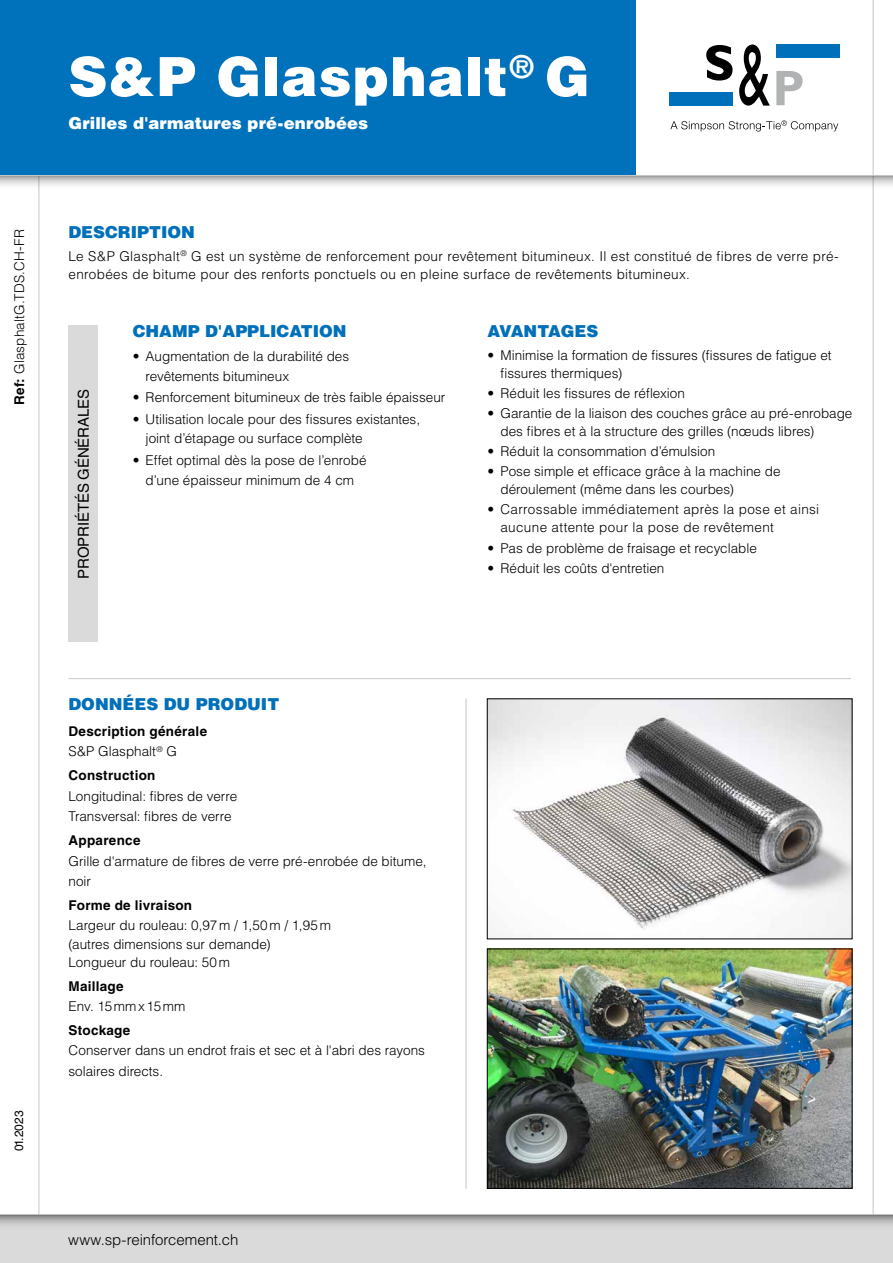
<style>
.page{position:relative;width:893px;height:1263px;background:#fff}
.page>*{position:absolute;margin:0;border:0;box-sizing:border-box;transform-origin:0 0}
.t1{font:900 54px "Helvetica LT Std";letter-spacing:.02em;color:#fff}
.t2{font:900 16.5px "Helvetica LT Std";color:#0070ba}
.t3{font:900 16.5px "Helvetica LT Std";letter-spacing:.01em;color:#fff}
.t4{font:300 15px "Helvetica LT Std";letter-spacing:-.005em;color:#000}
.t5{font:15px "Helvetica LT Std";letter-spacing:-.01em;color:#000}
.t6{font:300 13.5px/19.5px "Helvetica LT Std";letter-spacing:.005em;color:#000}
.t7{font:300 13.5px/18px "Helvetica LT Std";letter-spacing:.025em;color:#000}
.t8{font:700 13.5px/20.4px "Helvetica LT Std";letter-spacing:.02em;color:#000}
.t9{font:12px "Helvetica LT Std";color:#000}
.s1{font-weight:700}
.s2{font-weight:300}
</style>
<div class="page">
<hr style="left:39px;top:0;width:1px;height:1263px;background:#c5c6c6">
<hr style="left:873px;top:0;width:1px;height:1239px;background:#c5c6c6">
<div style="left:0;top:0;width:636px;height:175px;background:#0071bb"></div>
<svg style="left:0;top:176px;width:893px;height:14px"></svg>
<hr style="left:0;top:175px;width:893px;height:1px;background:#c5c6c6">
<div style="left:0;top:1214px;width:893px;height:49px;background:#dadada"></div>
<svg style="left:0;top:1215px;width:893px;height:10px;background:#acacac"></svg>
<hr style="left:0;top:1214px;width:893px;height:1px;background:#c5c6c6">
<div style="left:669px;top:92px;width:64px;height:13px;background:#0070ba"></div>
<div style="left:776px;top:44px;width:63px;height:14px;background:#0070ba"></div>
<svg style="left:706px;top:45px;width:27px;height:36px"></svg>
<svg style="left:739px;top:44px;width:31px;height:62px"></svg>
<svg style="left:776px;top:71px;width:27px;height:34px"></svg>
<svg style="left:670px;top:120px;width:168px;height:12px"></svg>
<div style="left:68px;top:325px;width:30px;height:317px;background:#dadada"></div>
<img style="left:489px;top:700px;width:361px;height:237px">
<img style="left:489px;top:950px;width:361px;height:237px">
<div style="left:487px;top:948px;width:365px;height:241px;border:1px solid #000"></div>
<hr style="left:68px;top:678px;width:783px;height:1px;background:#c5c6c6">
<hr style="left:466px;top:698px;width:1px;height:491px;background:#c5c6c6">
<p class="t6" style="left:9px;top:405px;width:178px;rotate:-90deg"><span class="s1">Ref:</span> GlasphaltG.TDS.CH-FR</p>
<h1 class="t1" style="left:68px;top:41px;width:523px">S&amp;P Glasphalt<sup>®</sup> G</h1>
<p class="t3" style="left:68px;top:112px;width:301px">Grilles d'armatures pré-enrobées</p>
<p class="t2" style="left:68px;top:222px;width:128px">DESCRIPTION</p>
<p class="t7" style="left:68px;top:247px;width:772px">Le S&amp;P Glasphalt<sup>®</sup> G est un système de renforcement pour revêtement bitumineux. Il est constitué de fibres de verre pré&shy;enrobées de bitume pour des renforts ponctuels ou en pleine surface de revêtements bitumineux.</p>
<p class="t5" style="left:75px;top:578px;width:191px;rotate:-90deg">PROPRIÉTÉS GÉNÉRALES</p>
<p class="t2" style="left:133px;top:321px;width:215px">CHAMP D'APPLICATION</p>
<p class="t6" style="left:146px;top:346px;width:205px;text-indent:-13px">• Augmentation de la durabilité des revêtements bitumineux</p>
<p class="t6" style="left:133px;top:388px;width:314px">• Renforcement bitumineux de très faible épaisseur</p>
<p class="t6" style="left:146px;top:409px;width:276px;text-indent:-13px">• Utilisation locale pour des fissures existantes, joint d’étapage ou surface complète</p>
<p class="t6" style="left:133px;top:450px;width:235px;text-align:center">• Effet optimal dès la pose de l’enrobé d’une épaisseur minimum de 4 cm</p>
<p class="t2" style="left:487px;top:321px;width:112px">AVANTAGES</p>
<p class="t6" style="left:500px;top:346px;width:333px;line-height:18px;text-indent:-13px">• Minimise la formation de fissures (fissures de fatigue et fissures thermiques)</p>
<p class="t6" style="left:487px;top:383px;width:199px">• Réduit les fissures de réflexion</p>
<p class="t6" style="left:500px;top:404px;width:353px;line-height:18px;text-indent:-13px">• Garantie de la liaison des couches grâce au pré-enrobage des fibres et à la structure des grilles (nœuds libres)</p>
<p class="t6" style="left:487px;top:441px;width:229px">• Réduit la consommation d’émulsion</p>
<p class="t6" style="left:500px;top:462px;width:282px;line-height:18px;text-indent:-13px">• Pose simple et efficace grâce à la machine de déroulement (même dans les courbes)</p>
<p class="t7" style="left:500px;top:500px;width:320px;text-indent:-13px">• Carrossable immédiatement après la pose et ainsi aucune attente pour la pose de revêtement</p>
<p class="t6" style="left:487px;top:538px;width:271px">• Pas de problème de fraisage et recyclable</p>
<p class="t6" style="left:487px;top:558px;width:178px">• Réduit les coûts d'entretien</p>
<p class="t9" style="left:12px;top:1151px;width:42px;rotate:-90deg">01.2023</p>
<p class="t2" style="left:68px;top:693px;width:212px">DONNÉES DU PRODUIT</p>
<p class="t8" style="left:68px;top:721px;width:140px">Description générale<br><span class="s2">S&amp;P Glasphalt</span><sup>®</sup> <span class="s2">G</span></p>
<p class="t8" style="left:68px;top:765px;width:88px">Construction</p>
<p class="t6" style="left:68px;top:785px;width:170px;line-height:20.4px">Longitudinal: fibres de verre<br>Transversal: fibres de verre</p>
<p class="t8" style="left:68px;top:830px;width:74px">Apparence</p>
<p class="t6" style="left:68px;top:850px;width:360px;line-height:20.4px">Grille d'armature de fibres de verre pré-enrobée de bitume, noir</p>
<p class="t8" style="left:68px;top:894px;width:125px">Forme de livraison</p>
<p class="t6" style="left:68px;top:916px;width:264px;line-height:18.6px">Largeur du rouleau: 0,97m / 1,50m / 1,95m (autres dimensions sur demande)<br>Longueur du rouleau: 50m</p>
<p class="t8" style="left:68px;top:976px;width:57px">Maillage</p>
<p class="t6" style="left:68px;top:997px;width:119px">Env. 15mmx15mm</p>
<p class="t8" style="left:68px;top:1020px;width:63px">Stockage</p>
<p class="t6" style="left:68px;top:1040px;width:358px;line-height:20.4px">Conserver dans un endrot frais et sec et à l'abri des rayons solaires directs.</p>
<p class="t4" style="left:68px;top:1230px;width:172px">www.sp-reinforcement.ch</p>
</div>
